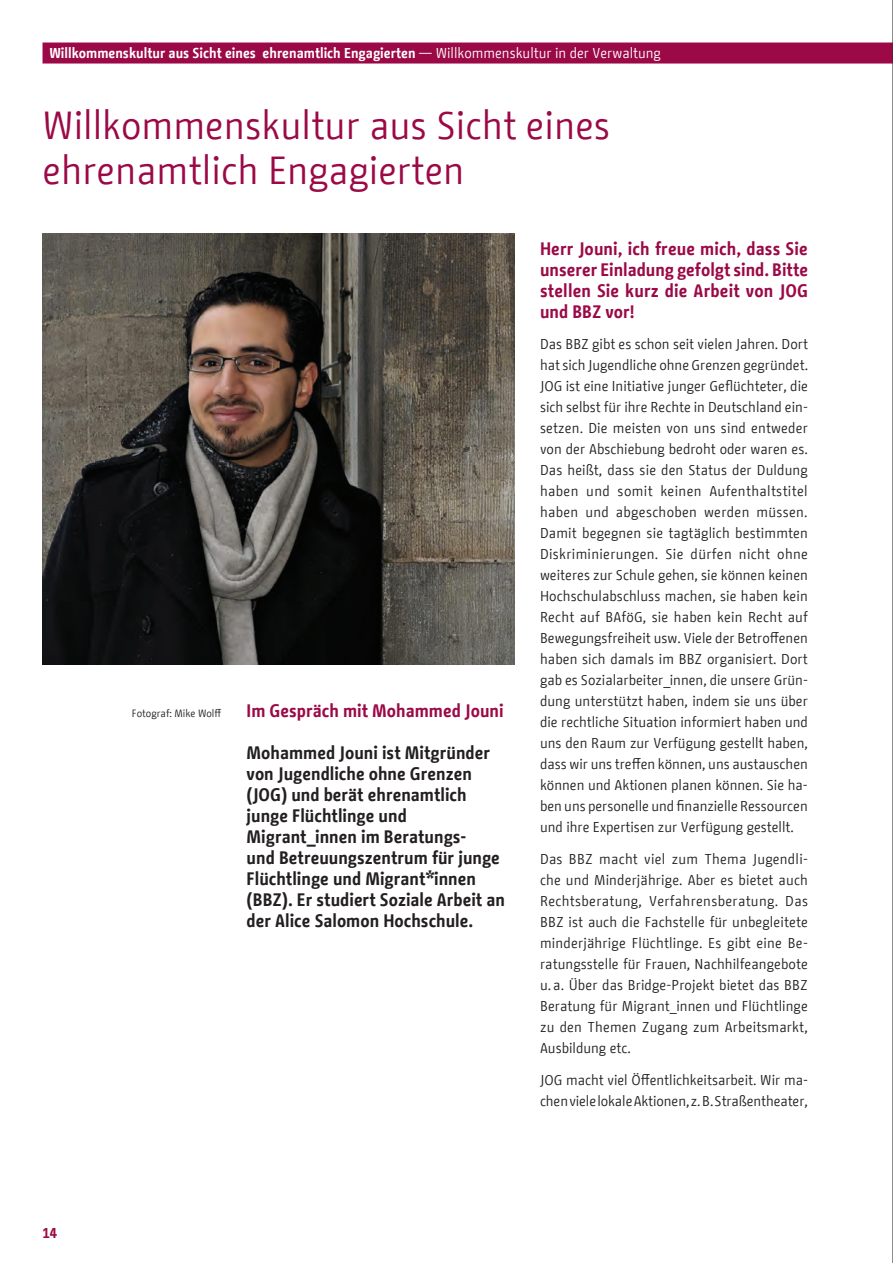
<style>
.page{position:relative;width:893px;height:1263px;background:#fff}
.page>*{position:absolute;margin:0;border:0;box-sizing:border-box;transform-origin:0 0}
.t1{font:39px/45px "BMF Change";color:#9b0946}
.t2{font:700 18px/21px "BMF Change";color:#231f20}
.t3{font:700 18px/21px "BMF Change";color:#9b0946;text-align:justify}
.t4{font:14.25px/21px "BMF Change";color:#231f20;text-align:justify}
.t5{font:700 14.25px "BMF Change";color:#fff}
.t6{font:700 14.25px "BMF Change";color:#9b0946}
.t7{font:10.5px "BMF Change";color:#231f20}
.s1{font-weight:400}
</style>
<div class="page">
<div style="left:53px;top:43px;width:829px;height:21px;background:#9b0946"></div>
<hr style="left:892px;top:0;width:1px;height:1263px;background:#231f20">
<img style="left:43px;top:234px;width:471px;height:430px">
<p class="t5" style="left:49px;top:43px;width:613px">Willkommenskultur aus Sicht eines ehrenamtlich Engagierten <span class="s1">— Willkommenskultur in der Verwaltung</span></p>
<h2 class="t1" style="left:43px;top:103px;width:569px">Willkommenskultur aus Sicht eines ehrenamtlich Engagierten</h2>
<p class="t6" style="left:43px;top:1223px;width:16px">14</p>
<p class="t7" style="left:132px;top:706px;width:91px">Fotograf: Mike Wolff</p>
<h3 class="t3" style="left:247px;top:700px;width:258px">Im Gespräch mit Mohammed Jouni</h3>
<p class="t2" style="left:247px;top:742px;width:260px">Mohammed Jouni ist Mitgründer von Jugendliche ohne Grenzen (JOG) und berät ehrenamtlich junge Flüchtlinge und<br>Migrant_innen im Beratungs-<br>und Betreuungszentrum für junge<br>Flüchtlinge und Migrant*innen (BBZ). Er studiert Soziale Arbeit an der Alice Salomon Hochschule.</p>
<h3 class="t3" style="left:540px;top:238px;width:270px">Herr Jouni, ich freue mich, dass Sie unserer Einladung gefolgt sind. Bitte stellen Sie kurz die Arbeit von JOG und BBZ vor!</h3>
<p class="t4" style="left:540px;top:334px;width:270px">Das BBZ gibt es schon seit vielen Jahren. Dort hat sich Jugendliche ohne Grenzen gegründet.<br>JOG ist eine Initiative junger Geflüchteter, die sich selbst für ihre Rechte in Deutschland ein&shy;setzen. Die meisten von uns sind entweder von der Abschiebung bedroht oder waren es.<br>Das heißt, dass sie den Status der Duldung haben und somit keinen Aufenthaltstitel haben und abgeschoben werden müssen.<br>Damit begegnen sie tagtäglich bestimmten Diskriminierungen. Sie dürfen nicht ohne weiteres zur Schule gehen, sie können keinen Hochschulabschluss machen, sie haben kein Recht auf BAföG, sie haben kein Recht auf Bewegungsfreiheit usw. Viele der Betroffenen haben sich damals im BBZ organisiert. Dort gab es Sozialarbeiter_innen, die unsere Grün&shy;dung unterstützt haben, indem sie uns über die rechtliche Situation informiert haben und uns den Raum zur Verfügung gestellt haben, dass wir uns treffen können, uns austauschen können und Aktionen planen können. Sie ha&shy;ben uns personelle und finanzielle Ressourcen und ihre Expertisen zur Verfügung gestellt.</p>
<p class="t4" style="left:540px;top:848px;width:269px">Das BBZ macht viel zum Thema Jugendli&shy;che und Minderjährige. Aber es bietet auch Rechtsberatung, Verfahrensberatung. Das BBZ ist auch die Fachstelle für unbegleitete minderjährige Flüchtlinge. Es gibt eine Be&shy;ratungsstelle für Frauen, Nachhilfeangebote u. a. Über das Bridge-Projekt bietet das BBZ Beratung für Migrant_innen und Flüchtlinge zu den Themen Zugang zum Arbeitsmarkt, Ausbildung etc.</p>
<p class="t4" style="left:540px;top:1069px;width:269px">JOG macht viel Öffentlichkeitsarbeit. Wir ma&shy;chen viele lokale Aktionen, z. B. Straßentheater,</p>
</div>
